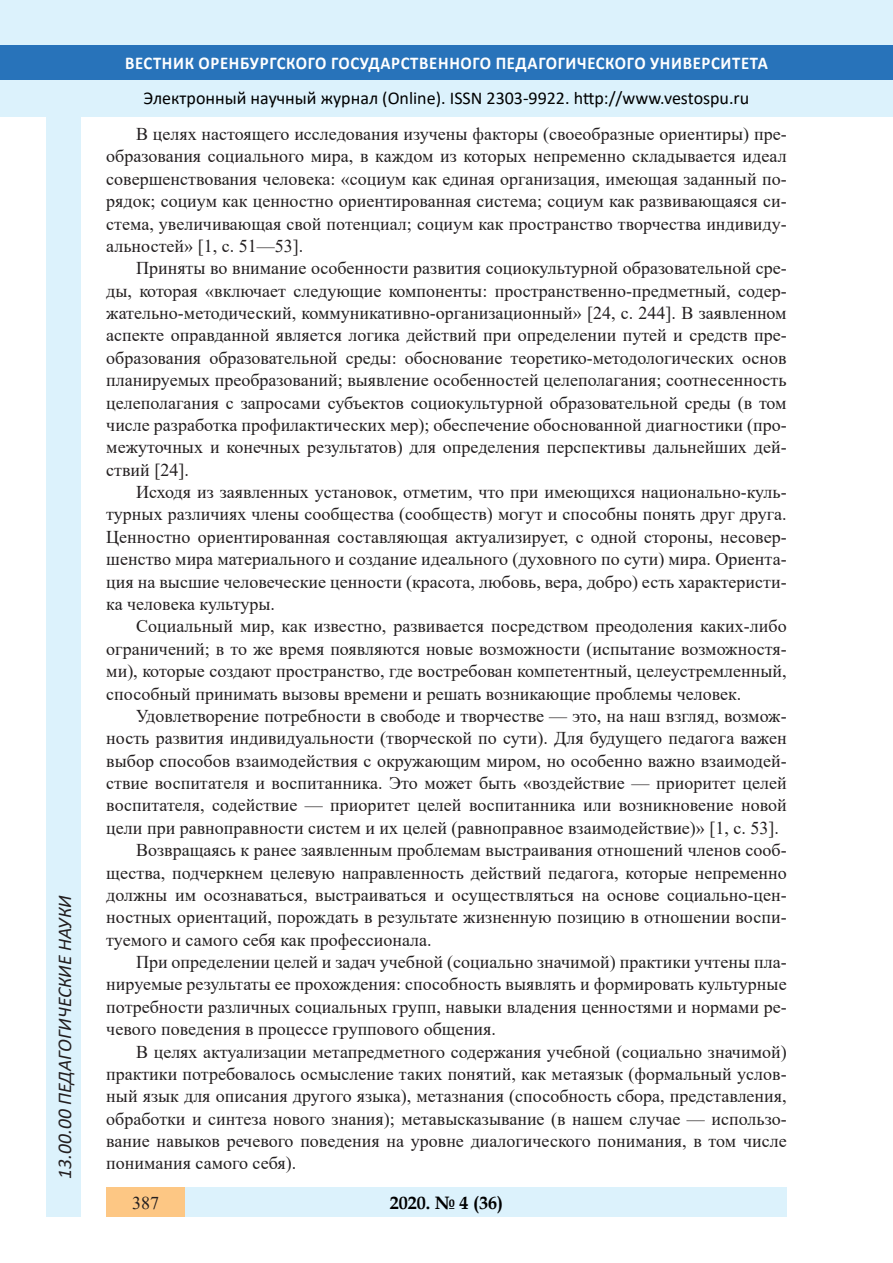
<style>
.page{position:relative;width:893px;height:1263px;background:#fff}
.page>*{position:absolute;margin:0;border:0;box-sizing:border-box;transform-origin:0 0}
.t1{font:italic 19.5px "Calibri";color:#231f20}
.Стиль2{font:18px/22.4px "Times New Roman";color:#231f20;text-align:justify}
.t2{font:18px "Calibri";color:#000}
.t3{font:700 18px "Calibri";letter-spacing:.04em;color:#fff;scale:.93 1}
.t4{font:700 18px "Book Antiqua";color:#000}
</style>
<div class="page">
<div style="left:0;top:0;width:893px;height:116px;background:#dcf2fc"></div>
<div style="left:0;top:45px;width:893px;height:34px;background:#2873ba"></div>
<div style="left:47px;top:116px;width:34px;height:1101px;background:#dcf2fc"></div>
<div style="left:106px;top:1188px;width:681px;height:29px;background:#dcf2fc"></div>
<div style="left:106px;top:1188px;width:79px;height:29px;background:#fdc784"></div>
<p class="t1" style="left:51px;top:1179px;width:285px;rotate:-90deg">13.00.00 ПЕДАГОГИЧЕСКИЕ НАУКИ</p>
<p class="t1" style="left:51px;top:1105px;width:206px;rotate:-90deg">БИОЛОГИЧЕСКИЕ НАУКИ</p>
<p class="t1" style="left:51px;top:1179px;width:11px;rotate:-90deg">0</p>
<p class="t3" style="left:125px;top:50px;width:693px">ВЕСТНИК ОРЕНБУРГСКОГО ГОСУДАРСТВЕННОГО ПЕДАГОГИЧЕСКОГО УНИВЕРСИТЕТА</p>
<p class="t2" style="left:144px;top:85px;width:607px">Электронный научный журнал (Online). ISSN 2303-9922. http://www.vestospu.ru</p>
<p class="t2" style="left:583px;top:85px;width:13px">t</p>
<p class="Стиль2" style="left:106px;top:122px;width:682px;text-indent:30px">В целях настоящего исследования изучены факторы (своеобразные ориентиры) пре&shy;образования социального мира, в каждом из которых непременно складывается идеал совершенствования человека: «социум как единая организация, имеющая заданный по&shy;рядок; социум как ценностно ориентированная система; социум как развивающаяся си&shy;стема, увеличивающая свой потенциал; социум как пространство творчества индивиду&shy;альностей» [1, с. 51—53].</p>
<p class="Стиль2" style="left:106px;top:257px;width:682px;text-indent:30px">Приняты во внимание особенности развития социокультурной образовательной сре&shy;ды, которая «включает следующие компоненты: пространственно-предметный, содер&shy;жательно-методический, коммуникативно-организационный» [24, с. 244]. В заявленном аспекте оправданной является логика действий при определении путей и средств пре&shy;образования образовательной среды: обоснование теоретико-методологических основ планируемых преобразований; выявление особенностей целеполагания; соотнесенность целеполагания с запросами субъектов социокультурной образовательной среды (в том числе разработка профилактических мер); обеспечение обоснованной диагностики (про&shy;межуточных и конечных результатов) для определения перспективы дальнейших дей&shy;ствий [24].</p>
<p class="Стиль2" style="left:106px;top:480px;width:682px;text-indent:30px">Исходя из заявленных установок, отметим, что при имеющихся национально-куль&shy;турных различиях члены сообщества (сообществ) могут и способны понять друг друга.<br>Ценностно ориентированная составляющая актуализирует, с одной стороны, несовер&shy;шенство мира материального и создание идеального (духовного по сути) мира. Ориента&shy;ция на высшие человеческие ценности (красота, любовь, вера, добро) есть характеристи&shy;ка человека культуры.</p>
<p class="Стиль2" style="left:106px;top:615px;width:682px;text-indent:30px">Социальный мир, как известно, развивается посредством преодоления каких-либо ограничений; в то же время появляются новые возможности (испытание возможностя&shy;ми), которые создают пространство, где востребован компетентный, целеустремленный, способный принимать вызовы времени и решать возникающие проблемы человек.</p>
<p class="Стиль2" style="left:106px;top:704px;width:682px;text-indent:30px">Удовлетворение потребности в свободе и творчестве — это, на наш взгляд, возмож&shy;ность развития индивидуальности (творческой по сути). Для будущего педагога важен выбор способов взаимодействия с окружающим миром, но особенно важно взаимодей&shy;ствие воспитателя и воспитанника. Это может быть «воздействие — приоритет целей воспитателя, содействие — приоритет целей воспитанника или возникновение новой цели при равноправности систем и их целей (равноправное взаимодействие)» [1, с. 53].</p>
<p class="Стиль2" style="left:106px;top:838px;width:682px;text-indent:30px">Возвращаясь к ранее заявленным проблемам выстраивания отношений членов сооб&shy;щества, подчеркнем целевую направленность действий педагога, которые непременно должны им осознаваться, выстраиваться и осуществляться на основе социально-цен&shy;ностных ориентаций, порождать в результате жизненную позицию в отношении воспи&shy;туемого и самого себя как профессионала.</p>
<p class="Стиль2" style="left:106px;top:950px;width:682px;text-indent:30px">При определении целей и задач учебной (социально значимой) практики учтены пла&shy;нируемые результаты ее прохождения: способность выявлять и формировать культурные потребности различных социальных групп, навыки владения ценностями и нормами ре&shy;чевого поведения в процессе группового общения.</p>
<p class="Стиль2" style="left:106px;top:1040px;width:682px;text-indent:30px">В целях актуализации метапредметного содержания учебной (социально значимой) практики потребовалось осмысление таких понятий, как метаязык (формальный услов&shy;ный язык для описания другого языка), метазнания (способность сбора, представления, обработки и синтеза нового знания); метавысказывание (в нашем случае — использо&shy;вание навыков речевого поведения на уровне диалогического понимания, в том числе понимания самого себя).</p>
<p class="t4" style="left:390px;top:1190px;width:115px">2020. № 4 (36)</p>
<p class="Стиль2" style="left:132px;top:1191px;width:28px">387</p>
<p class="t4" style="left:408px;top:1190px;width:19px">18</p>
<p class="t4" style="left:460px;top:1190px;width:30px">2 2</p>
</div>
